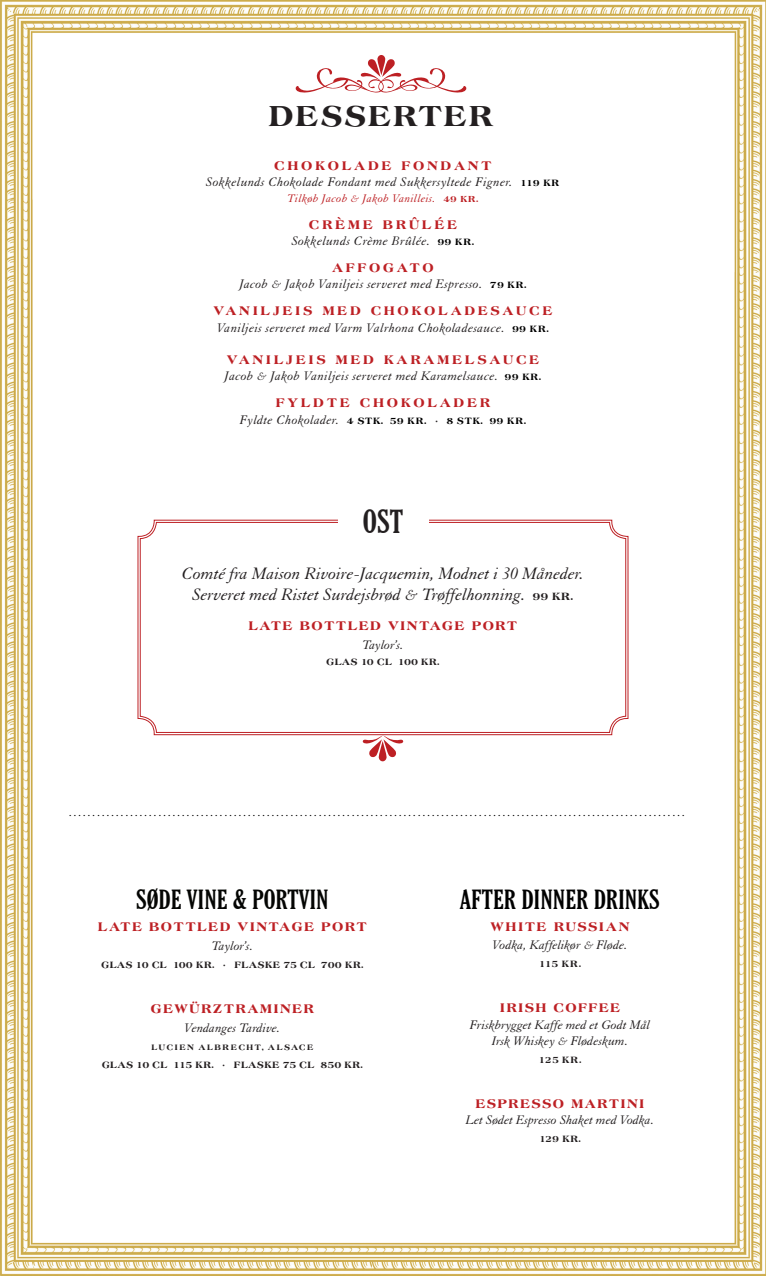
<style>
.page{position:relative;width:766px;height:1276px;background:#fff}
.page>*{position:absolute;margin:0;border:0;box-sizing:border-box;transform-origin:0 0}
.t1{font:700 extra-condensed 32.4px "Cheltenham BT";color:#231f20}
.t2{font:700 29.7px "Americana Becker Ext";color:#231f20}
.t3{font:700 extra-condensed 27px "Cheltenham BT";color:#000}
.t4{font:700 extra-condensed 27px "Cheltenham BT";color:#040503}
.t5{font:italic 18px/21.6px "Granjon LT Std";color:#231f20;text-align:center}
.t6{font:italic 13.5px/16.2px "Granjon LT Std";letter-spacing:.025em;color:#231f20;text-align:center}
.t7{font:italic 13.5px/16.2px "Granjon LT Std";color:#231f20;text-align:center}
.t8{font:13.5px "Americana";color:#000}
.t9{font:800 13.5px/18.9px "Americana";letter-spacing:.1em;color:#bd2024;text-align:center}
.t10{font:800 13.5px "Americana";letter-spacing:.2em;color:#bd2024}
.t11{font:italic 12px "Granjon LT Std";letter-spacing:.025em;color:#bd2024}
.t12{font:700 9.45px "Americana Becker Ext";color:#231f20}
.t13{font:700 9.45px "Americana Becker Ext";letter-spacing:.025em;color:#000}
.t14{font:700 8.1px "Americana Becker Ext";letter-spacing:.125em;color:#231f20}
.s1{font-family:"Americana";font-weight:800;font-style:normal;color:#bd2024}
.s2{font-family:"Americana Becker Ext";font-weight:700;font-style:normal;font-size:9.45px;color:#000}
.s3{font-family:"Americana Becker Ext";font-weight:700;font-style:normal;font-size:9px}
.s4{font-family:"Granjon LT Std";font-weight:400;font-style:italic;font-size:13.5px;color:#231f20}
.s5{color:#231f20}
.s6{font-family:"Americana Becker Ext";font-weight:700;font-style:normal;font-size:10.8px}
.s7{font-family:"Granjon LT Std";font-weight:400;font-style:italic;color:#231f20}
</style>
<div class="page">
<img style="left:0;top:0;width:765px;height:1275px">
<p class="t2" style="left:267px;top:98px;width:228px">DESSERTER</p>
<p class="t6" style="left:206px;top:158px;width:355px"><span class="s1">CHOKOLADE FONDANT<br></span>Sokkelunds Chokolade Fondant med Sukkersyltede Figner. <span class="s2">119 KR</span></p>
<p class="t11" style="left:287px;top:192px;width:192px">Tilkøb Jacob &amp; Jakob Vanilleis. <span class="s3">49 KR.</span></p>
<p class="t6" style="left:291px;top:217px;width:184px"><span class="s1">CRÈME BRÛLÉE<br></span>Sokkelunds Crème Brûlée. <span class="s2">99 KR.</span></p>
<p class="t6" style="left:239px;top:260px;width:289px"><span class="s1">AFFOGATO<br></span>Jacob &amp; Jakob Vaniljeis serveret med Espresso. <span class="s2">79 KR.</span></p>
<p class="t6" style="left:213px;top:303px;width:340px;text-align:left"><span class="s1">VANILJEIS MED CHOKOLADESAUCE<br></span>Vaniljeis serveret med Varm Valrhona Chokoladesauce. <span class="s2">99 KR.</span></p>
<p class="t6" style="left:224px;top:352px;width:318px;text-align:left"><span class="s1">VANILJEIS MED KARAMELSAUCE<br></span>Jacob &amp; Jakob Vaniljeis serveret med Karamelsauce. <span class="s2">99 KR.</span></p>
<p class="t10" style="left:275px;top:395px;width:216px">FYLDTE CHOKOLADER</p>
<p class="t13" style="left:240px;top:414px;width:288px"><span class="s4">Fyldte Chokolader.</span> 4 STK. 59 KR. <span class="s5">·</span> 8 STK. 99 KR.</p>
<p class="t1" style="left:363px;top:501px;width:42px">OST</p>
<p class="t5" style="left:182px;top:563px;width:403px">Comté fra Maison Rivoire-Jacquemin, Modnet i 30 Måneder.<br>Serveret med Ristet Surdejsbrød &amp; Trøffelhonning. <span class="s6">99 KR.</span></p>
<p class="t9" style="left:248px;top:616px;width:270px">LATE BOTTLED VINTAGE PORT<br><span class="s7">Taylor’s.</span></p>
<p class="t12" style="left:326px;top:656px;width:115px">GLAS 10 CL 100 KR.</p>
<p class="t8" style="left:68px;top:804px;width:618px">...................................................................................................................................</p>
<p class="t4" style="left:136px;top:882px;width:194px">SØDE VINE &amp; PORTVIN</p>
<p class="t9" style="left:98px;top:917px;width:270px">LATE BOTTLED VINTAGE PORT<br><span class="s7">Taylor’s.</span></p>
<p class="t12" style="left:101px;top:959px;width:264px">GLAS 10 CL 100 KR. · FLASKE 75 CL 700 KR.</p>
<p class="t7" style="left:151px;top:1000px;width:165px;line-height:18.9px"><span class="s1">GEWÜRZTRAMINER<br></span>Vendanges Tardive.</p>
<p class="t14" style="left:151px;top:1042px;width:164px">LUCIEN ALBRECHT, ALSACE</p>
<p class="t12" style="left:102px;top:1059px;width:263px">GLAS 10 CL 115 KR. · FLASKE 75 CL 850 KR.</p>
<p class="t3" style="left:460px;top:882px;width:201px">AFTER DINNER DRINKS</p>
<p class="t7" style="left:490px;top:918px;width:141px;line-height:17.9px;text-align:left"><span class="s1">WHITE RUSSIAN<br></span>Vodka, Kaffelikør &amp; Fløde.</p>
<p class="t12" style="left:538px;top:958px;width:44px">115 KR.</p>
<p class="t7" style="left:469px;top:1000px;width:182px"><span class="s1">IRISH COFFEE<br></span>Friskbrygget Kaffe med et Godt Mål<br>Irsk Whiskey &amp; Flødeskum.</p>
<p class="t12" style="left:538px;top:1054px;width:45px">125 KR.</p>
<p class="t7" style="left:466px;top:1095px;width:189px"><span class="s1">ESPRESSO MARTINI<br></span>Let Sødet Espresso Shaket med Vodka.</p>
<p class="t12" style="left:539px;top:1133px;width:43px">129 KR.</p>
</div>
